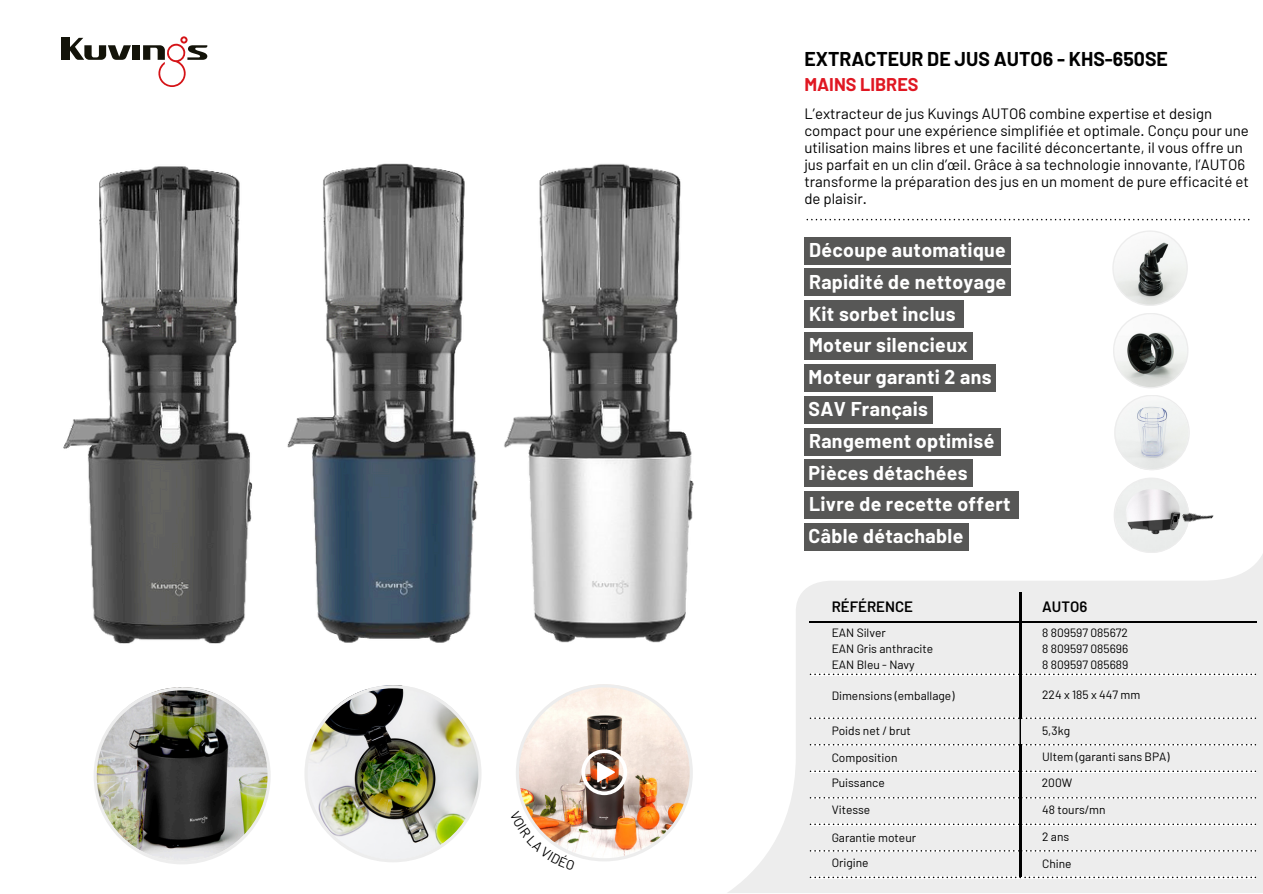
<style>
.page{position:relative;width:1263px;height:894px;background:#fff}
.page>*{position:absolute;margin:0;border:0;box-sizing:border-box;transform-origin:0 0}
.t1{font:700 19.5px "Barlow";letter-spacing:.02em;color:#fff}
.t2{font:700 19.5px "Barlow";color:#000}
.t3{font:700 18px "Barlow";color:#e01722}
.t4{font:15px/16.8px "Barlow";color:#000}
.t5{font:600 15px "Barlow";color:#000}
.t6{font:12px "Barlow";color:#000}
</style>
<div class="page">
<div style="left:133px;top:45px;width:7px;height:15px;background:#131309"></div>
<div style="left:62px;top:38px;width:7px;height:22px;background:#131309"></div>
<svg style="left:143px;top:36px;width:64px;height:51px"></svg>
<svg style="left:69px;top:38px;width:62px;height:22px"></svg>
<img style="left:504px;top:164px;width:190px;height:479px">
<img style="left:287px;top:163px;width:191px;height:480px">
<svg style="left:806px;top:219px;width:443px;height:1px"></svg>
<svg style="left:729px;top:523px;width:534px;height:369px;fill:#ededed"></svg>
<div style="left:810px;top:592px;width:446px;height:29px;background:#ededed"></div>
<svg style="left:810px;top:673px;width:446px;height:2px"></svg>
<svg style="left:810px;top:717px;width:446px;height:1px"></svg>
<svg style="left:810px;top:743px;width:446px;height:2px"></svg>
<svg style="left:810px;top:770px;width:446px;height:1px"></svg>
<svg style="left:810px;top:796px;width:446px;height:2px"></svg>
<svg style="left:810px;top:823px;width:446px;height:1px"></svg>
<svg style="left:810px;top:849px;width:446px;height:2px"></svg>
<svg style="left:810px;top:876px;width:446px;height:1px"></svg>
<hr style="left:810px;top:621px;width:210px;height:1px;background:#000">
<hr style="left:1020px;top:621px;width:236px;height:1px;background:#000">
<hr style="left:1019px;top:592px;width:2px;height:29px;background:#000">
<hr style="left:1019px;top:622px;width:2px;height:52px;background:#000">
<hr style="left:1019px;top:674px;width:2px;height:44px;background:#000">
<hr style="left:1019px;top:718px;width:2px;height:26px;background:#000">
<hr style="left:1019px;top:744px;width:2px;height:27px;background:#000">
<hr style="left:1019px;top:771px;width:2px;height:26px;background:#000">
<hr style="left:1019px;top:797px;width:2px;height:27px;background:#000">
<hr style="left:1019px;top:824px;width:2px;height:26px;background:#000">
<hr style="left:1019px;top:850px;width:2px;height:26px;background:#000">
<div style="left:804px;top:237px;width:206px;height:27px;background:#575756"></div>
<div style="left:804px;top:269px;width:206px;height:27px;background:#575756"></div>
<div style="left:804px;top:428px;width:196px;height:27px;background:#575756"></div>
<div style="left:804px;top:332px;width:169px;height:28px;background:#575756"></div>
<div style="left:804px;top:364px;width:192px;height:27px;background:#575756"></div>
<div style="left:804px;top:396px;width:129px;height:27px;background:#575756"></div>
<div style="left:804px;top:459px;width:169px;height:28px;background:#575756"></div>
<img style="left:305px;top:685px;width:176px;height:177px">
<img style="left:94px;top:687px;width:177px;height:177px">
<img style="left:63px;top:166px;width:190px;height:478px">
<div style="left:804px;top:491px;width:214px;height:28px;background:#575756"></div>
<div style="left:804px;top:300px;width:160px;height:28px;background:#575756"></div>
<svg style="left:1113px;top:313px;width:75px;height:75px"></svg>
<svg style="left:1112px;top:230px;width:76px;height:76px"></svg>
<svg style="left:1114px;top:478px;width:75px;height:75px"></svg>
<svg style="left:1114px;top:395px;width:76px;height:75px"></svg>
<img style="left:1126px;top:489px;width:54px;height:48px;border-radius:24px">
<img style="left:1173px;top:491px;width:48px;height:50px">
<div style="left:804px;top:523px;width:164px;height:27px;background:#575756"></div>
<img style="left:516px;top:684px;width:177px;height:177px">
<p class="t2" style="left:804px;top:47px;width:365px">EXTRACTEUR DE JUS AUTO6 - KHS-650SE</p>
<p class="t3" style="left:804px;top:73px;width:116px">MAINS LIBRES</p>
<h4 class="t4" style="left:804px;top:105px;width:446px">L’extracteur de jus Kuvings AUTO6 combine expertise et design compact pour une expérience simplifiée et optimale. Conçu pour une utilisation mains libres et une facilité déconcertante, il vous offre un jus parfait en un clin d’œil. Grâce à sa technologie innovante, l’AUTO6 transforme la préparation des jus en un moment de pure efficacité et de plaisir.</h4>
<p class="t1" style="left:809px;top:237px;width:198px">Découpe automatique</p>
<p class="t1" style="left:809px;top:269px;width:199px">Rapidité de nettoyage</p>
<p class="t1" style="left:809px;top:301px;width:148px">Kit sorbet inclus</p>
<p class="t1" style="left:809px;top:333px;width:160px">Moteur silencieux</p>
<p class="t1" style="left:809px;top:364px;width:184px">Moteur garanti 2 ans</p>
<h3 class="t1" style="left:809px;top:396px;width:121px">SAV Français</h3>
<p class="t1" style="left:809px;top:428px;width:187px">Rangement optimisé</p>
<p class="t1" style="left:809px;top:460px;width:160px">Pièces détachées</p>
<p class="t1" style="left:809px;top:492px;width:203px">Livre de recette offert</p>
<p class="t1" style="left:809px;top:523px;width:156px">Câble détachable</p>
<p class="t5" style="left:832px;top:596px;width:83px">RÉFÉRENCE</p>
<p class="t5" style="left:1042px;top:596px;width:47px">AUTO6</p>
<p class="t6" style="left:832px;top:624px;width:56px">EAN Silver</p>
<p class="t6" style="left:832px;top:640px;width:103px">EAN Gris anthracite</p>
<p class="t6" style="left:832px;top:656px;width:85px">EAN Bleu - Navy</p>
<p class="t6" style="left:832px;top:687px;width:124px">Dimensions (emballage)</p>
<h3 class="t6" style="left:832px;top:723px;width:81px">Poids net / brut</h3>
<h5 class="t6" style="left:832px;top:750px;width:67px">Composition</h5>
<p class="t6" style="left:1042px;top:624px;width:87px">8 809597 085672</p>
<p class="t6" style="left:1042px;top:640px;width:88px">8 809597 085696</p>
<p class="t6" style="left:1042px;top:656px;width:88px">8 809597 085689</p>
<p class="t6" style="left:1042px;top:687px;width:100px">224 x 185 x 447 mm</p>
<p class="t6" style="left:1042px;top:723px;width:29px">5,3kg</p>
<p class="t6" style="left:1042px;top:749px;width:129px">Ultem (garanti sans BPA)</p>
<p class="t6" style="left:832px;top:775px;width:55px">Puissance</p>
<p class="t6" style="left:1042px;top:775px;width:32px">200W</p>
<p class="t6" style="left:832px;top:802px;width:40px">Vitesse</p>
<p class="t6" style="left:1042px;top:802px;width:65px">48 tours/mn</p>
<p class="t6" style="left:832px;top:830px;width:86px">Garantie moteur</p>
<p class="t6" style="left:1042px;top:829px;width:29px">2 ans</p>
<p class="t6" style="left:832px;top:854px;width:38px">Origine</p>
<p class="t6" style="left:1042px;top:855px;width:31px">Chine</p>
</div>
